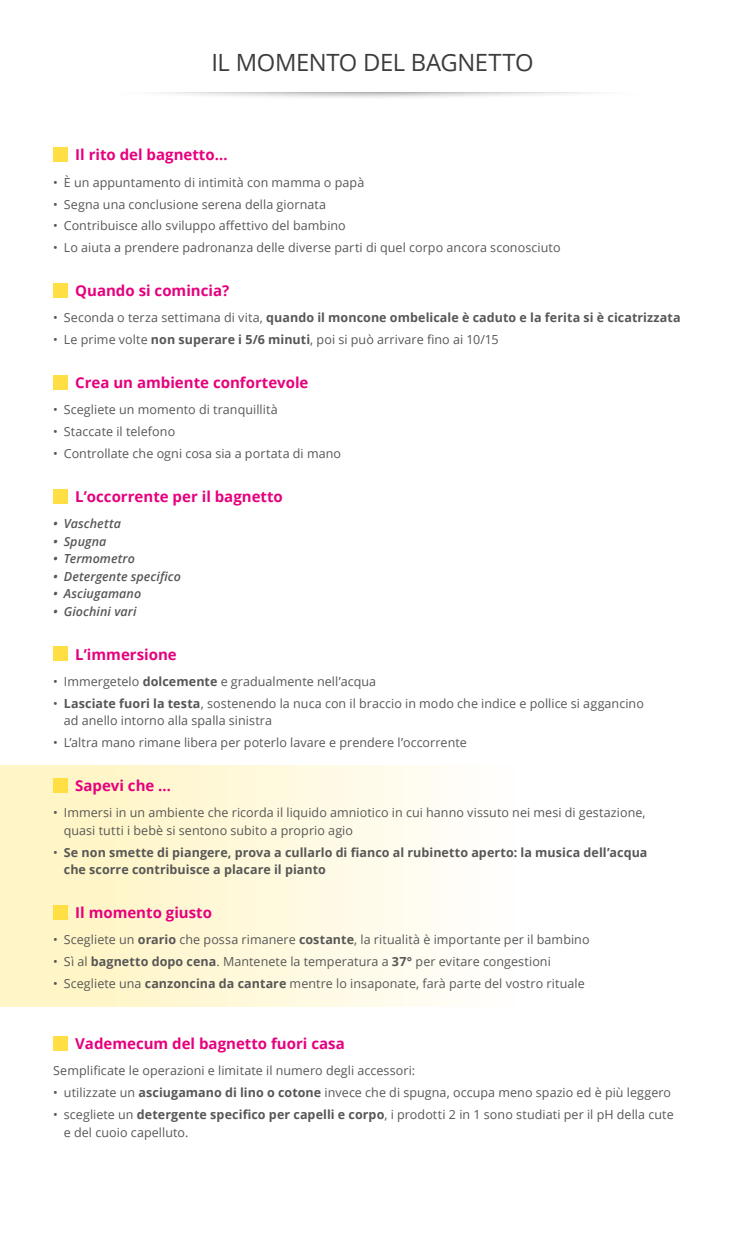
<style>
.page{position:relative;width:745px;height:1241px;background:#fff}
.page>*{position:absolute;margin:0;border:0;box-sizing:border-box;transform-origin:0 0}
.t1{font:23.75px "Open Sans";letter-spacing:-.015em;color:#3c3c3b}
.t2{font:700 15px "Open Sans";color:#e6007d}
.t3{font:12.5px/17.5px "Open Sans";letter-spacing:.005em;color:#575756}
.t4{font:700 12.5px/17.5px "Open Sans";letter-spacing:.005em;color:#575756}
.t5{font:italic 600 12.5px "Open Sans";letter-spacing:.005em;color:#575756}
.s1{font-weight:400}
.s2{font-weight:700}
</style>
<div class="page">
<div style="left:0;top:765px;width:527px;height:241px;background:linear-gradient(to right,#fff4be,#fffefe)"></div>
<svg style="left:159px;top:92px;width:438px;height:6px"></svg>
<div style="left:53px;top:147px;width:14px;height:15px;background:#ffdf43"></div>
<div style="left:53px;top:283px;width:14px;height:14px;background:#ffdf43"></div>
<div style="left:53px;top:375px;width:14px;height:14px;background:#ffdf43"></div>
<div style="left:53px;top:489px;width:14px;height:14px;background:#ffdf43"></div>
<div style="left:53px;top:646px;width:14px;height:14px;background:#ffdf43"></div>
<div style="left:53px;top:777px;width:14px;height:15px;background:#ffdf43"></div>
<div style="left:53px;top:904px;width:14px;height:14px;background:#ffdf43"></div>
<div style="left:53px;top:1036px;width:14px;height:14px;background:#ffdf43"></div>
<h1 class="t1" style="left:211px;top:46px;width:323px">IL MOMENTO DEL BAGNETTO</h1>
<p class="t2" style="left:75px;top:144px;width:154px">Il rito del bagnetto…</p>
<p class="t3" style="left:53px;top:173px;width:312px">• È un appuntamento di intimità con mamma o papà</p>
<p class="t3" style="left:53px;top:195px;width:274px">• Segna una conclusione serena della giornata</p>
<p class="t3" style="left:53px;top:217px;width:294px">• Contribuisce allo sviluppo affettivo del bambino</p>
<p class="t3" style="left:53px;top:239px;width:508px">• Lo aiuta a prendere padronanza delle diverse parti di quel corpo ancora sconosciuto</p>
<p class="t2" style="left:75px;top:280px;width:155px">Quando si comincia?</p>
<p class="t4" style="left:53px;top:309px;width:628px"><span class="s1">• Seconda o terza settimana di vita,</span> quando il moncone ombelicale è caduto e la ferita si è cicatrizzata</p>
<p class="t3" style="left:53px;top:330px;width:446px">• Le prime volte <span class="s2">non superare i 5/6 minuti</span>, poi si può arrivare fino ai 10/15</p>
<p class="t2" style="left:75px;top:372px;width:235px">Crea un ambiente confortevole</p>
<p class="t3" style="left:53px;top:400px;width:226px">• Scegliete un momento di tranquillità</p>
<p class="t3" style="left:53px;top:422px;width:123px">• Staccate il telefono</p>
<p class="t3" style="left:53px;top:444px;width:289px">• Controllate che ogni cosa sia a portata di mano</p>
<p class="t2" style="left:75px;top:486px;width:209px">L’occorrente per il bagnetto</p>
<p class="t5" style="left:53px;top:515px;width:69px">• Vaschetta</p>
<p class="t5" style="left:53px;top:532px;width:55px">• Spugna</p>
<p class="t5" style="left:53px;top:550px;width:83px">• Termometro</p>
<p class="t5" style="left:53px;top:567px;width:129px">• Detergente specifico</p>
<p class="t5" style="left:53px;top:585px;width:89px">• Asciugamano</p>
<p class="t5" style="left:53px;top:602px;width:85px">• Giochini vari</p>
<p class="t2" style="left:75px;top:643px;width:103px">L’immersione</p>
<p class="t3" style="left:53px;top:672px;width:324px">• Immergetelo <span class="s2">dolcemente</span> e gradualmente nell’acqua</p>
<p class="t3" style="left:64px;top:694px;width:581px;text-indent:-11px">• <span class="s2">Lasciate fuori la testa</span>, sostenendo la nuca con il braccio in modo che indice e pollice si aggancino ad anello intorno alla spalla sinistra</p>
<p class="t3" style="left:53px;top:733px;width:415px">• L’altra mano rimane libera per poterlo lavare e prendere l’occorrente</p>
<p class="t2" style="left:75px;top:774px;width:97px">Sapevi che …</p>
<p class="t3" style="left:64px;top:803px;width:583px;text-indent:-11px">• Immersi in un ambiente che ricorda il liquido amniotico in cui hanno vissuto nei mesi di gestazione, quasi tutti i bebè si sentono subito a proprio agio</p>
<p class="t4" style="left:64px;top:842px;width:584px;text-indent:-11px"><span class="s1">•</span> Se non smette di piangere, prova a cullarlo di fianco al rubinetto aperto: la musica dell’acqua che scorre contribuisce a placare il pianto</p>
<p class="t2" style="left:75px;top:901px;width:138px">Il momento giusto</p>
<p class="t3" style="left:53px;top:930px;width:537px">• Scegliete un <span class="s2">orario</span> che possa rimanere <span class="s2">costante</span>, la ritualità è importante per il bambino</p>
<p class="t3" style="left:53px;top:952px;width:499px">• Sì al <span class="s2">bagnetto dopo cena</span>. Mantenete la temperatura a <span class="s2">37°</span> per evitare congestioni</p>
<p class="t3" style="left:53px;top:974px;width:532px">• Scegliete una <span class="s2">canzoncina da cantare</span> mentre lo insaponate, farà parte del vostro rituale</p>
<p class="t2" style="left:75px;top:1032px;width:271px">Vademecum del bagnetto fuori casa</p>
<p class="t3" style="left:53px;top:1061px;width:363px">Semplificate le operazioni e limitate il numero degli accessori:</p>
<p class="t3" style="left:53px;top:1083px;width:619px">• utilizzate un <span class="s2">asciugamano di lino o cotone</span> invece che di spugna, occupa meno spazio ed è più leggero</p>
<p class="t3" style="left:64px;top:1105px;width:611px;text-indent:-11px">• scegliete un <span class="s2">detergente specifico per capelli e corpo</span>, i prodotti 2 in 1 sono studiati per il pH della cute e del cuoio capelluto.</p>
</div>
